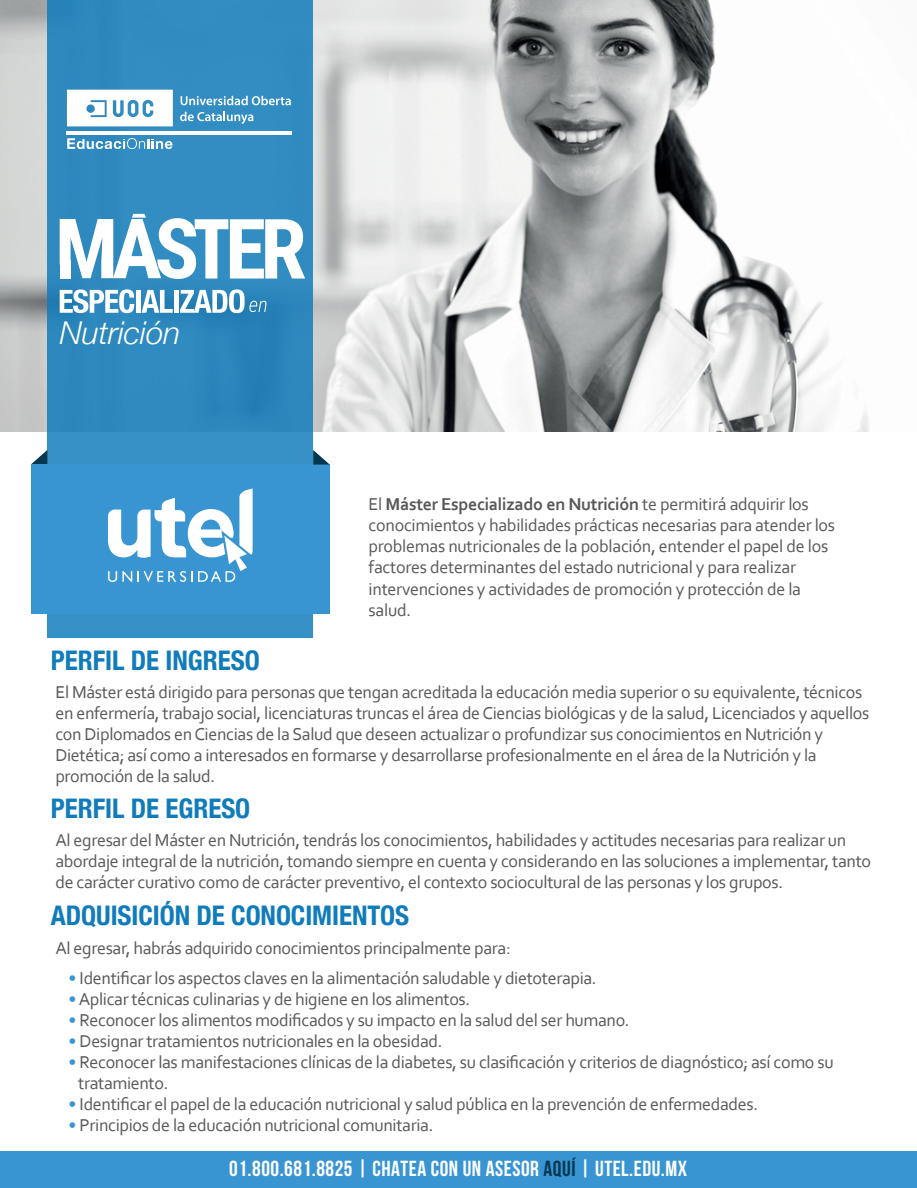
<style>
.page{position:relative;width:917px;height:1188px;background:#fff}
.page>*{position:absolute;margin:0;border:0;box-sizing:border-box;transform-origin:0 0}
.t1{font:italic 300 31.5px "Helvetica Neue";color:#fff}
.t2{font:700 condensed 27px "Helvetica Neue";letter-spacing:-.005em;color:#107cbb}
.t3{font:21.75px "Bebas Neue";letter-spacing:.025em;color:#fff}
.t4{font:18px/21px "Corbel";letter-spacing:-.02em;color:#57585a}
.s1{font-weight:700}
.s2{color:#3895d1}
.s3{font-weight:700;color:#013751}
</style>
<div class="page">
<img style="left:0;top:0;width:869px;height:432px">
<div style="left:0;top:1152px;width:916px;height:36px;background:#3895d1"></div>
<div style="left:47px;top:0;width:266px;height:638px;background:#2f8bc0"></div>
<svg style="left:31px;top:450px;width:16px;height:14px"></svg>
<div style="left:31px;top:464px;width:298px;height:150px;background:#3895d1"></div>
<svg style="left:313px;top:450px;width:17px;height:15px"></svg>
<svg style="left:108px;top:488px;width:144px;height:94px"></svg>
<svg style="left:67px;top:138px;width:105px;height:11px"></svg>
<hr style="left:66px;top:131px;width:225px;height:3px;background:#fff">
<svg style="left:67px;top:90px;width:106px;height:36px;background:#e3eff6"></svg>
<svg style="left:180px;top:96px;width:111px;height:9px"></svg>
<svg style="left:180px;top:112px;width:73px;height:12px"></svg>
<svg style="left:60px;top:214px;width:245px;height:65px"></svg>
<div style="left:60px;top:260px;width:11px;height:18px;background:#fff"></div>
<svg style="left:60px;top:289px;width:74px;height:24px"></svg>
<div style="left:136px;top:290px;width:5px;height:23px;background:#fff"></div>
<svg style="left:141px;top:290px;width:32px;height:23px"></svg>
<hr style="left:174px;top:290px;width:4px;height:23px;background:#fff">
<svg style="left:180px;top:289px;width:86px;height:24px"></svg>
<h1 class="t1" style="left:60px;top:307px;width:122px">Nutrición</h1>
<p class="t4" style="left:368px;top:494px;width:468px">El <span class="s1">Máster Especializado en Nutrición</span> te permitirá adquirir los conocimientos y habilidades prácticas necesarias para atender los problemas nutricionales de la población, entender el papel de los factores determinantes del estado nutricional y para realizar intervenciones y actividades de promoción y protección de la salud.</p>
<h2 class="t2" style="left:51px;top:638px;width:210px">PERFIL DE INGRESO</h2>
<p class="t4" style="left:55px;top:681px;width:815px">El Máster está dirigido para personas que tengan acreditada la educación media superior o su equivalente, técnicos en enfermería, trabajo social, licenciaturas truncas el área de Ciencias biológicas y de la salud, Licenciados y aquellos con Diplomados en Ciencias de la Salud que deseen actualizar o profundizar sus conocimientos en Nutrición y Dietética; así como a interesados en formarse y desarrollarse profesionalmente en el área de la Nutrición y la promoción de la salud.</p>
<h2 class="t2" style="left:51px;top:786px;width:201px">PERFIL DE EGRESO</h2>
<p class="t4" style="left:55px;top:829px;width:817px">Al egresar del Máster en Nutrición, tendrás los conocimientos, habilidades y actitudes necesarias para realizar un abordaje integral de la nutrición, tomando siempre en cuenta y considerando en las soluciones a implementar, tanto de carácter curativo como de carácter preventivo, el contexto sociocultural de las personas y los grupos.</p>
<h2 class="t2" style="left:51px;top:893px;width:360px">ADQUISICIÓN DE CONOCIMIENTOS</h2>
<p class="t4" style="left:55px;top:937px;width:457px">Al egresar, habrás adquirido conocimientos principalmente para:</p>
<p class="t4" style="left:69px;top:967px;width:529px"><span class="s2">•</span> Identificar los aspectos claves en la alimentación saludable y dietoterapia.</p>
<p class="t4" style="left:69px;top:988px;width:403px"><span class="s2">•</span>Aplicar técnicas culinarias y de higiene en los alimentos.</p>
<p class="t4" style="left:69px;top:1009px;width:562px"><span class="s2">•</span> Reconocer los alimentos modificados y su impacto en la salud del ser humano.</p>
<p class="t4" style="left:69px;top:1030px;width:375px"><span class="s2">•</span> Designar tratamientos nutricionales en la obesidad.</p>
<p class="t4" style="left:78px;top:1051px;width:757px;text-indent:-10px"><span class="s2">•</span> Reconocer las manifestaciones clínicas de la diabetes, su clasificación y criterios de diagnóstico; así como su tratamiento.</p>
<p class="t4" style="left:69px;top:1093px;width:691px"><span class="s2">•</span> Identificar el papel de la educación nutricional y salud pública en la prevención de enfermedades.</p>
<p class="t4" style="left:69px;top:1114px;width:366px"><span class="s2">•</span> Principios de la educación nutricional comunitaria.</p>
<p class="t3" style="left:229px;top:1156px;width:459px">01.800.681.8825 | CHATEA CON UN ASESOR <span class="s3">AQUÍ</span> | UTEL.EDU.MX</p>
</div>
